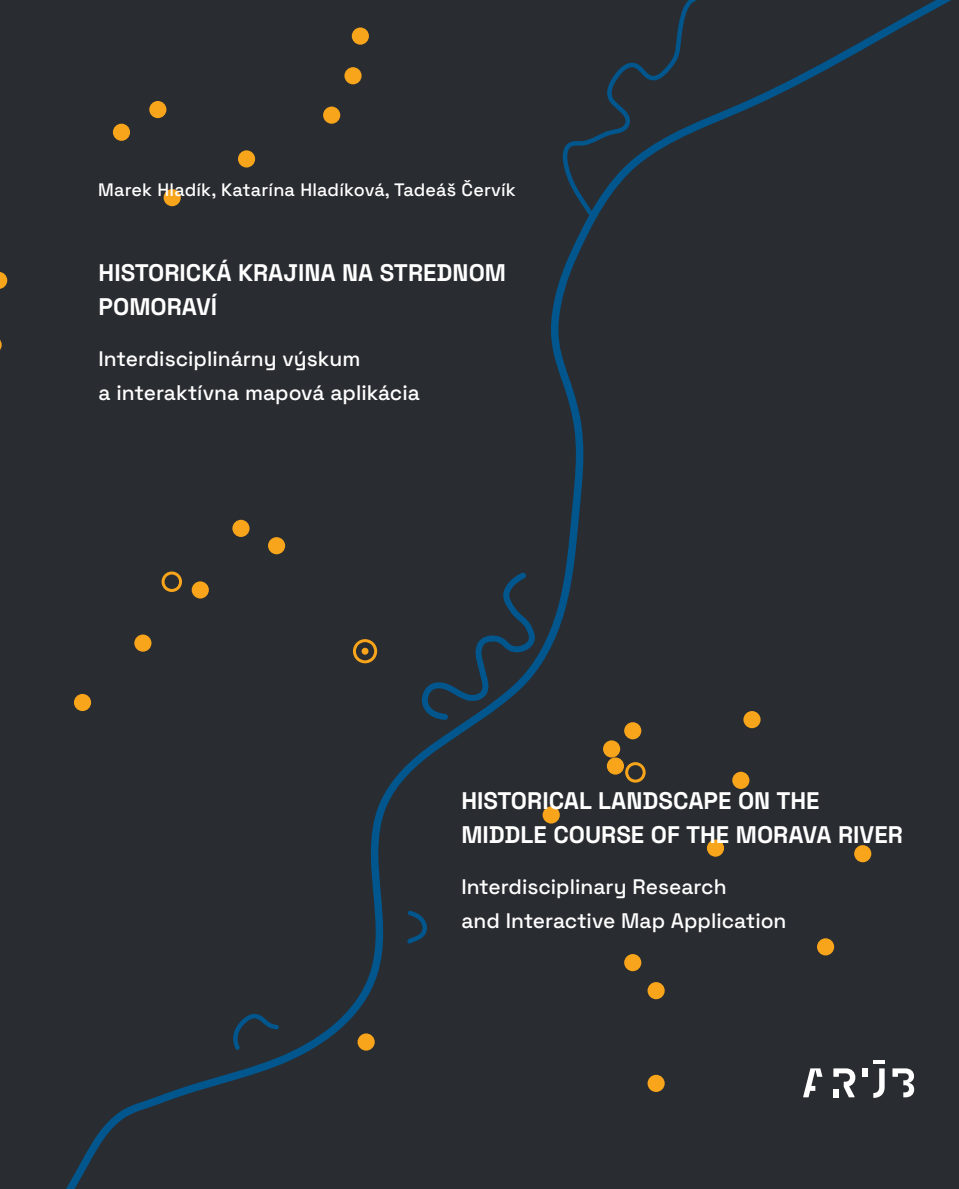
<style>
.page{position:relative;width:959px;height:1189px;background:#fff}
.page>*{position:absolute;margin:0;border:0;box-sizing:border-box;transform-origin:0 0}
.t1{font:700 24px/34px "Space Grotesk";color:#fff}
.t2{font:500 21px/34px "Space Grotesk";color:#fff}
.t3{font:500 18px "Space Grotesk";letter-spacing:.01em;color:#fff}
</style>
<div class="page">
<div style="left:0;top:0;width:958px;height:1188px;background:#292c30"></div>
<div style="left:29px;top:910px;width:398px;height:278px;background:#292c30"></div>
<svg style="left:420px;top:572px;width:116px;height:147px;background:#23313c"></svg>
<div style="left:562px;top:0;width:396px;height:215px;background:#292c30"></div>
<svg style="left:192px;top:581px;width:17px;height:17px"></svg>
<svg style="left:232px;top:519px;width:17px;height:18px"></svg>
<svg style="left:542px;top:806px;width:17px;height:17px"></svg>
<svg style="left:357px;top:1033px;width:17px;height:17px"></svg>
<svg style="left:624px;top:953px;width:17px;height:17px"></svg>
<svg style="left:647px;top:981px;width:17px;height:17px"></svg>
<svg style="left:647px;top:1074px;width:17px;height:17px"></svg>
<svg style="left:816px;top:938px;width:18px;height:17px"></svg>
<svg style="left:706px;top:839px;width:18px;height:17px"></svg>
<svg style="left:732px;top:771px;width:17px;height:17px"></svg>
<svg style="left:743px;top:710px;width:17px;height:18px"></svg>
<svg style="left:603px;top:722px;width:42px;height:60px;background:#6e5428"></svg>
<svg style="left:854px;top:844px;width:17px;height:18px"></svg>
<svg style="left:268px;top:537px;width:17px;height:17px"></svg>
<svg style="left:134px;top:634px;width:17px;height:17px"></svg>
<svg style="left:74px;top:693px;width:17px;height:17px"></svg>
<svg style="left:0;top:336px;width:2px;height:17px"></svg>
<svg style="left:0;top:272px;width:7px;height:17px"></svg>
<svg style="left:163px;top:189px;width:18px;height:17px"></svg>
<svg style="left:113px;top:124px;width:17px;height:17px"></svg>
<svg style="left:149px;top:101px;width:17px;height:17px"></svg>
<svg style="left:238px;top:150px;width:17px;height:17px"></svg>
<svg style="left:323px;top:106px;width:17px;height:18px"></svg>
<svg style="left:344px;top:67px;width:17px;height:17px"></svg>
<svg style="left:352px;top:27px;width:17px;height:18px"></svg>
<svg style="left:353px;top:639px;width:24px;height:24px"></svg>
<div style="left:861px;top:1068px;width:6px;height:8px;background:#fff"></div>
<svg style="left:873px;top:1068px;width:11px;height:29px"></svg>
<svg style="left:803px;top:1068px;width:19px;height:28px"></svg>
<svg style="left:892px;top:1068px;width:21px;height:28px"></svg>
<svg style="left:873px;top:1059px;width:11px;height:4px"></svg>
<svg style="left:833px;top:1068px;width:22px;height:28px"></svg>
<p class="t3" style="left:98px;top:176px;width:419px">Marek Hladík, Katarína Hladíková, Tadeáš Červík</p>
<p class="t1" style="left:99px;top:254px;width:409px">HISTORICKÁ KRAJINA NA STREDNOM<br>POMORAVÍ</p>
<p class="t2" style="left:99px;top:340px;width:323px">Interdisciplinárny výskum<br>a interaktívna mapová aplikácia</p>
<p class="t1" style="left:461px;top:781px;width:443px">HISTORICAL LANDSCAPE ON THE<br>MIDDLE COURSE OF THE MORAVA RIVER</p>
<p class="t2" style="left:461px;top:867px;width:326px">Interdisciplinary Research<br>and Interactive Map Application</p>
</div>
